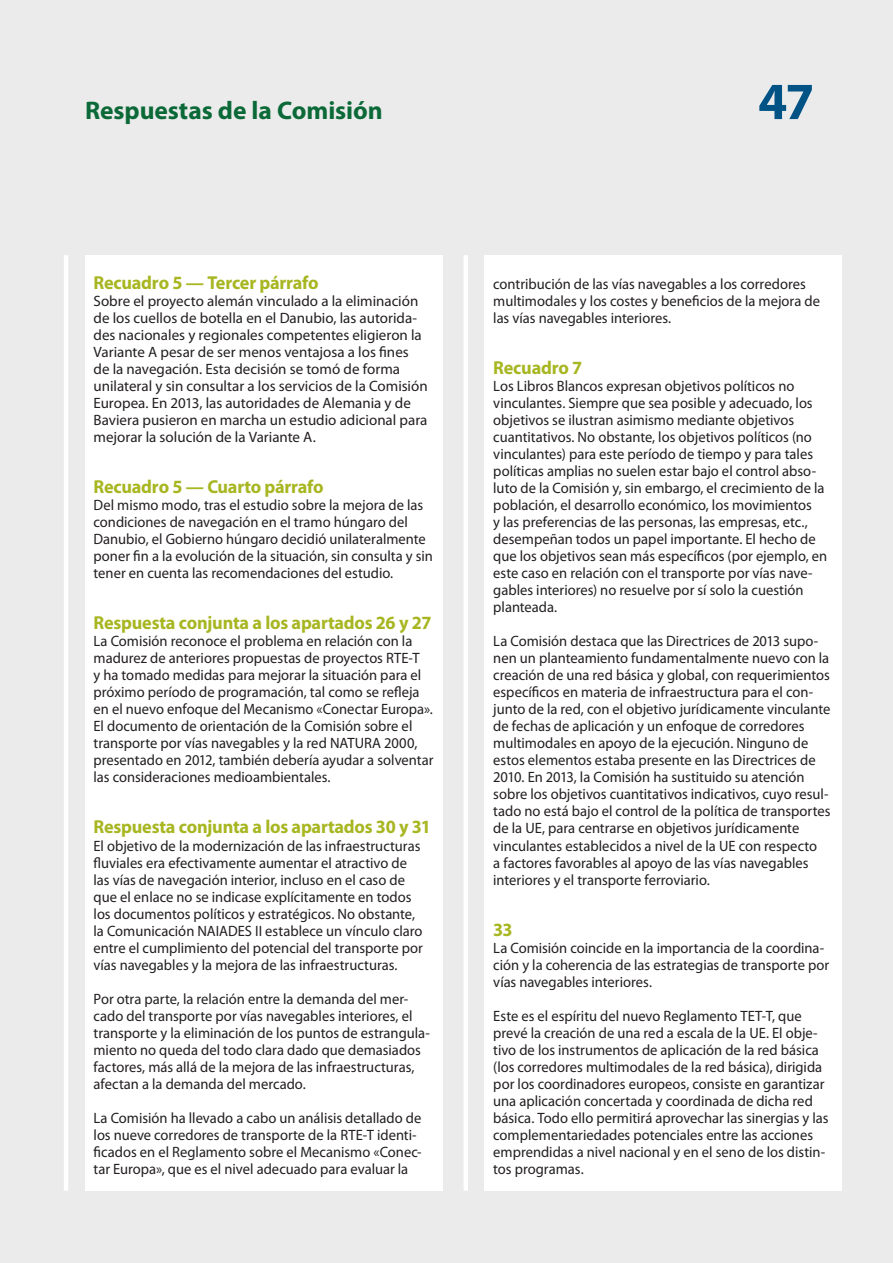
<style>
.page{position:relative;width:893px;height:1263px;background:#ebebeb}
.page>*{position:absolute;margin:0;border:0;box-sizing:border-box;transform-origin:0 0}
.t1{font:700 52.5px "Myriad Pro";color:#015386}
.t2{font:700 25.5px "Myriad Pro";letter-spacing:-.005em;color:#0b6938}
.K_03_-_REP_CHIFFRE{font:700 18.75px "Myriad Pro";letter-spacing:-.01em;color:#a7b621}
.K_04_-_REP_TEXTE_COU{font:15px/17px "Myriad Pro";color:#231f20}
</style>
<div class="page">
<hr style="left:64px;top:255px;width:4px;height:936px;background:#fff">
<div style="left:463px;top:255px;width:5px;height:936px;background:#fff"></div>
<div style="left:485px;top:255px;width:357px;height:936px;background:#fff"></div>
<div style="left:85px;top:255px;width:357px;height:936px;background:#fff"></div>
<p class="t2" style="left:85px;top:94px;width:299px">Respuestas de la Comisión</p>
<p class="t1" style="left:758px;top:67px;width:58px">47</p>
<p class="K_03_-_REP_CHIFFRE" style="left:94px;top:271px;width:227px">Recuadro 5 — Tercer párrafo</p>
<p class="K_04_-_REP_TEXTE_COU" style="left:94px;top:292px;width:336px">Sobre el proyecto alemán vinculado a la eliminación de los cuellos de botella en el Danubio, las autorida‑ des nacionales y regionales competentes eligieron la Variante A pesar de ser menos ventajosa a los fines de la navegación. Esta decisión se tomó de forma unilateral y sin consultar a los servicios de la Comisión Europea. En 2013, las autoridades de Alemania y de Baviera pusieron en marcha un estudio adicional para mejorar la solución de la Variante A.</p>
<p class="K_03_-_REP_CHIFFRE" style="left:94px;top:475px;width:232px">Recuadro 5 — Cuarto párrafo</p>
<p class="K_04_-_REP_TEXTE_COU" style="left:94px;top:496px;width:341px">Del mismo modo, tras el estudio sobre la mejora de las condiciones de navegación en el tramo húngaro del Danubio, el Gobierno húngaro decidió unilateralmente poner fin a la evolución de la situación, sin consulta y sin tener en cuenta las recomendaciones del estudio.</p>
<p class="K_03_-_REP_CHIFFRE" style="left:94px;top:611px;width:339px">Respuesta conjunta a los apartados 26 y 27</p>
<p class="K_04_-_REP_TEXTE_COU" style="left:94px;top:633px;width:341px">La Comisión reconoce el problema en relación con la madurez de anteriores propuestas de proyectos RTE‑T<br>y ha tomado medidas para mejorar la situación para el próximo período de programación, tal como se refleja en el nuevo enfoque del Mecanismo «Conectar Europa».<br>El documento de orientación de la Comisión sobre el transporte por vías navegables y la red NATURA 2000, presentado en 2012, también debería ayudar a solventar las consideraciones medioambientales.</p>
<p class="K_03_-_REP_CHIFFRE" style="left:94px;top:815px;width:339px">Respuesta conjunta a los apartados 30 y 31</p>
<p class="K_04_-_REP_TEXTE_COU" style="left:94px;top:837px;width:331px">El objetivo de la modernización de las infraestructuras fluviales era efectivamente aumentar el atractivo de las vías de navegación interior, incluso en el caso de que el enlace no se indicase explícitamente en todos los documentos políticos y estratégicos. No obstante, la Comunicación NAIADES II establece un vínculo claro entre el cumplimiento del potencial del transporte por vías navegables y la mejora de las infraestructuras.</p>
<p class="K_04_-_REP_TEXTE_COU" style="left:94px;top:990px;width:338px">Por otra parte, la relación entre la demanda del mer‑ cado del transporte por vías navegables interiores, el transporte y la eliminación de los puntos de estrangula‑ miento no queda del todo clara dado que demasiados factores, más allá de la mejora de las infraestructuras, afectan a la demanda del mercado.</p>
<p class="K_04_-_REP_TEXTE_COU" style="left:94px;top:1109px;width:330px">La Comisión ha llevado a cabo un análisis detallado de los nueve corredores de transporte de la RTE‑T identi‑ ficados en el Reglamento sobre el Mecanismo «Conec‑ tar Europa», que es el nivel adecuado para evaluar la</p>
<p class="K_04_-_REP_TEXTE_COU" style="left:493px;top:275px;width:328px">contribución de las vías navegables a los corredores multimodales y los costes y beneficios de la mejora de las vías navegables interiores.</p>
<p class="K_03_-_REP_CHIFFRE" style="left:493px;top:356px;width:91px">Recuadro 7</p>
<p class="K_04_-_REP_TEXTE_COU" style="left:493px;top:377px;width:336px">Los Libros Blancos expresan objetivos políticos no vinculantes. Siempre que sea posible y adecuado, los objetivos se ilustran asimismo mediante objetivos cuantitativos. No obstante, los objetivos políticos (no vinculantes) para este período de tiempo y para tales políticas amplias no suelen estar bajo el control abso‑ luto de la Comisión y, sin embargo, el crecimiento de la población, el desarrollo económico, los movimientos<br>y las preferencias de las personas, las empresas, etc., desempeñan todos un papel importante. El hecho de que los objetivos sean más específicos (por ejemplo, en este caso en relación con el transporte por vías nave‑ gables interiores) no resuelve por sí solo la cuestión planteada.</p>
<p class="K_04_-_REP_TEXTE_COU" style="left:493px;top:633px;width:339px">La Comisión destaca que las Directrices de 2013 supo‑ nen un planteamiento fundamentalmente nuevo con la creación de una red básica y global, con requerimientos específicos en materia de infraestructura para el con‑ junto de la red, con el objetivo jurídicamente vinculante de fechas de aplicación y un enfoque de corredores multimodales en apoyo de la ejecución. Ninguno de estos elementos estaba presente en las Directrices de 2010. En 2013, la Comisión ha sustituido su atención sobre los objetivos cuantitativos indicativos, cuyo resul‑ tado no está bajo el control de la política de transportes de la UE, para centrarse en objetivos jurídicamente vinculantes establecidos a nivel de la UE con respecto<br>a factores favorables al apoyo de las vías navegables interiores y el transporte ferroviario.</p>
<p class="K_03_-_REP_CHIFFRE" style="left:493px;top:917px;width:21px">33</p>
<p class="K_04_-_REP_TEXTE_COU" style="left:493px;top:939px;width:337px">La Comisión coincide en la importancia de la coordina‑ ción y la coherencia de las estrategias de transporte por vías navegables interiores.</p>
<p class="K_04_-_REP_TEXTE_COU" style="left:493px;top:1007px;width:337px">Este es el espíritu del nuevo Reglamento TET‑T, que prevé la creación de una red a escala de la UE. El obje‑ tivo de los instrumentos de aplicación de la red básica (los corredores multimodales de la red básica), dirigida por los coordinadores europeos, consiste en garantizar una aplicación concertada y coordinada de dicha red básica. Todo ello permitirá aprovechar las sinergias y las complementariedades potenciales entre las acciones emprendidas a nivel nacional y en el seno de los distin‑ tos programas.</p>
</div>
